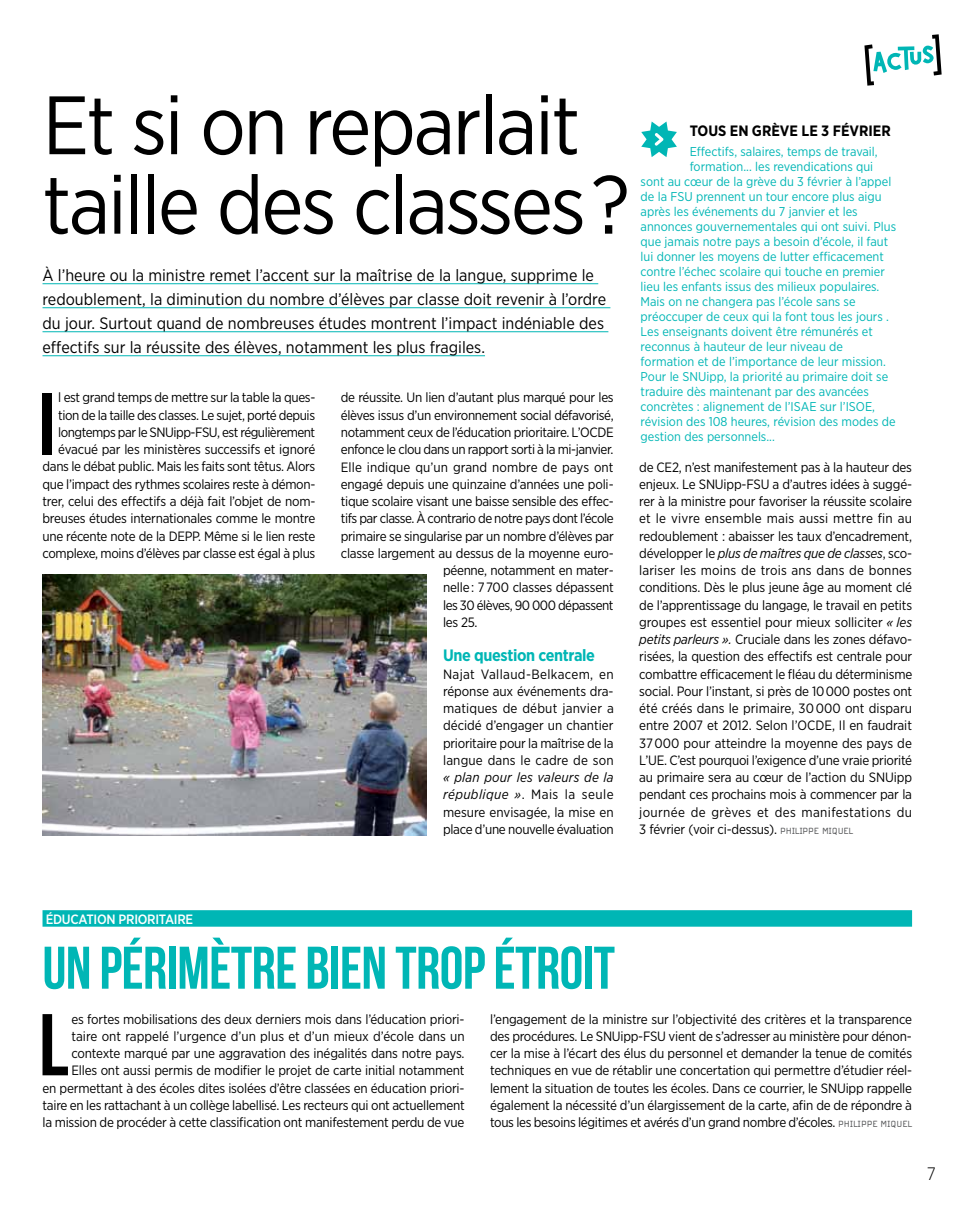
<style>
.page{position:relative;width:978px;height:1212px;background:#fff}
.page>*{position:absolute;margin:0;border:0;box-sizing:border-box;transform-origin:0 0}
.t1{font:87.45px "Bebas Neue";color:#000}
.t2{font:82.65px/79.5px "Gotham Narrow";letter-spacing:-.03em;color:#000}
.t3{font:60px "Bebas Neue";letter-spacing:-.01em;color:#00b6b5}
.t4{font:51.15px "Wild Monkeys AOE";color:#00b6b5}
.t5{font:300 18px "Gotham Narrow";color:#000}
.t6{font:16.5px/24px "Gotham Narrow";color:#000}
.t7{font:700 16.5px "Gotham Narrow";letter-spacing:-.02em;color:#00b6b5}
.t8{font:700 15px "Gotham Narrow";color:#000}
.t9{font:13.5px/17.2px "Gotham Narrow";letter-spacing:-.02em;color:#000;text-align:justify}
.t10{font:13.5px "Gotham Narrow";letter-spacing:.005em;color:#000}
.t11{font:500 13.5px "Gotham Narrow";letter-spacing:-.02em;color:#fff}
.t12{font:12.75px "Gotham Narrow";color:#00b6b5}
.t13{font:10.5px "Magda Clean";color:#58595b}
.s1{font-style:italic}
.s2{font-size:52.5px;color:#000}
.s3{font-family:"Magda Clean";font-size:10.5px;color:#58595b}
</style>
<div class="page">
<svg style="left:641px;top:122px;width:36px;height:35px"></svg>
<div style="left:43px;top:910px;width:869px;height:17px;background:#00b6b5"></div>
<img style="left:43px;top:575px;width:383px;height:260px">
<hr style="left:43px;top:283px;width:555px;height:1px;background:#00b6b5">
<hr style="left:43px;top:307px;width:567px;height:1px;background:#00b6b5">
<hr style="left:43px;top:331px;width:565px;height:1px;background:#00b6b5">
<hr style="left:43px;top:355px;width:442px;height:1px;background:#00b6b5">
<h2 class="t2" style="left:43px;top:84px;width:589px">Et si on reparlait taille des classes ?</h2>
<p class="t6" style="left:43px;top:263px;width:565px">À l’heure ou la ministre remet l’accent sur la maîtrise de la langue, supprime le redoublement, la diminution du nombre d’élèves par classe doit revenir à l’ordre du jour. Surtout quand de nombreuses études montrent l’impact indéniable des effectifs sur la réussite des élèves, notamment les plus fragiles.</p>
<p class="t9" style="left:43px;top:389px;width:274px;text-align:right">l est grand temps de mettre sur la table la ques&shy;tion de la taille des classes. Le sujet, porté depuis longtemps par le SNUipp-FSU, est régulièrement évacué par les ministères successifs et ignoré dans le débat public. Mais les faits sont têtus. Alors que l’impact des rythmes scolaires reste à démon&shy;trer, celui des effectifs a déjà fait l’objet de nom&shy;breuses études internationales comme le montre une récente note de la DEPP. Même si le lien reste complexe, moins d’élèves par classe est égal à plus</p>
<p class="t9" style="left:341px;top:389px;width:274px">de réussite. Un lien d’autant plus marqué pour les</p>
<h1 class="t1" style="left:39px;top:376px;width:18px">I</h1>
<p class="t9" style="left:341px;top:406px;width:274px">élèves issus d’un environnement social défavorisé,</p>
<p class="t9" style="left:341px;top:423px;width:274px">notamment ceux de l’éducation prioritaire. L’OCDE</p>
<p class="t9" style="left:341px;top:441px;width:274px">enfonce le clou dans un rapport sorti à la mi-janvier.</p>
<p class="t10" style="left:341px;top:458px;width:274px">Elle indique qu’un grand nombre de pays ont</p>
<p class="t9" style="left:341px;top:475px;width:274px">engagé depuis une quinzaine d’années une poli-</p>
<p class="t9" style="left:341px;top:492px;width:274px">tique scolaire visant une baisse sensible des effec-</p>
<p class="t9" style="left:341px;top:510px;width:274px">tifs par classe. À contrario de notre pays dont l’école</p>
<p class="t9" style="left:341px;top:527px;width:274px">primaire se singularise par un nombre d’élèves par</p>
<p class="t9" style="left:341px;top:544px;width:274px">classe largement au dessus de la moyenne euro-</p>
<p class="t9" style="left:443px;top:561px;width:172px">péenne, notamment en mater-</p>
<p class="t9" style="left:443px;top:579px;width:172px">nelle : 7 700 classes dépassent</p>
<p class="t9" style="left:443px;top:596px;width:172px">les 30 élèves, 90 000 dépassent</p>
<p class="t9" style="left:443px;top:613px;width:36px">les 25.</p>
<p class="t7" style="left:443px;top:645px;width:154px">Une question centrale</p>
<p class="t9" style="left:443px;top:665px;width:172px">Najat Vallaud-Belkacem, en réponse aux événements dra&shy;matiques de début janvier a décidé d’engager un chantier prioritaire pour la maîtrise de la langue dans le cadre de son</p>
<p class="t9" style="left:443px;top:768px;width:172px"><span class="s1">« plan pour les valeurs de la république »</span>. M ais la seule mesure envisagée, la mise en place d’une nouvelle évaluation</p>
<h3 class="t4" style="left:863px;top:34px;width:79px;rotate:-3deg"><span class="s2">[</span>actus<span class="s2">]</span></h3>
<p class="t8" style="left:690px;top:121px;width:203px">Tous en grève le 3 février</p>
<p class="t12" style="left:690px;top:143px;width:190px">Effectifs, salaires, temps de travail,</p>
<p class="t12" style="left:690px;top:158px;width:185px">formation... les revendications qui</p>
<p class="t12" style="left:641px;top:173px;width:252px">sont au cœur de la grève du 3 février à l’appel</p>
<p class="t12" style="left:641px;top:188px;width:242px">de la FSU prennent un tour encore plus aigu</p>
<p class="t12" style="left:641px;top:203px;width:219px">après les événements du 7 janvier et les</p>
<p class="t12" style="left:641px;top:218px;width:257px">annonces gouvernementales qui ont suivi. Plus</p>
<p class="t12" style="left:641px;top:233px;width:249px">que jamais notre pays a besoin d’école, il faut</p>
<p class="t12" style="left:641px;top:248px;width:245px">lui donner les moyens de lutter efficacement</p>
<p class="t12" style="left:641px;top:263px;width:246px">contre l’échec scolaire qui touche en premier</p>
<p class="t12" style="left:641px;top:278px;width:240px">lieu les enfants issus des milieux populaires.</p>
<p class="t12" style="left:641px;top:293px;width:216px">Mais on ne changera pas l’école sans se</p>
<p class="t12" style="left:641px;top:308px;width:250px">préoccuper de ceux qui la font tous les jours .</p>
<p class="t12" style="left:641px;top:323px;width:234px">Les enseignants doivent être rémunérés et</p>
<p class="t12" style="left:641px;top:338px;width:204px">reconnus à hauteur de leur niveau de</p>
<p class="t12" style="left:641px;top:353px;width:247px">formation et de l’importance de leur mission.</p>
<p class="t12" style="left:641px;top:368px;width:249px">Pour le SNUipp, la priorité au primaire doit se</p>
<p class="t12" style="left:641px;top:383px;width:230px">traduire dès maintenant par des avancées</p>
<p class="t12" style="left:641px;top:398px;width:236px">concrètes : alignement de l’ISAE sur l’ISOE,</p>
<p class="t12" style="left:641px;top:413px;width:256px">révision des 108 heures, révision des modes de</p>
<p class="t12" style="left:641px;top:428px;width:136px">gestion des personnels...</p>
<p class="t9" style="left:639px;top:458px;width:275px">de CE2, n’est manifestement pas à la hauteur des enjeux. Le SNUipp-FSU a d’autres idées à suggé&shy;rer à la ministre pour favoriser la réussite scolaire et le vivre ensemble mais aussi mettre fin au redoublement : abaisser les taux d’encadrement, développer le <span class="s1">plus de maîtres que de classes</span>, sco&shy;lariser les moins de trois ans dans de bonnes conditions. Dès le plus jeune âge au moment clé de l’apprentissage du langage, le travail en petits groupes est essentiel pour mieux solliciter <span class="s1">« les petits parleurs ».</span> Cruciale dans les zones défavo&shy;risées, la question des effectifs est centrale pour combattre efficacement le fléau du déterminisme social. Pour l’instant, si près de 10 000 postes ont été créés dans le primaire, 30 000 ont disparu entre 2007 et 2012. Selon l’OCDE, Il en faudrait 37 000 pour atteindre la moyenne des pays de L’UE. C’est pourquoi l’exigence d’une vraie priorité au primaire sera au cœur de l’action du SNUipp pendant ces prochains mois à commencer par la journée de grèves et des manifestations du 3 février (voir ci-dessus). <span class="s3">PHILIPPE</span></p>
<p class="t13" style="left:822px;top:825px;width:27px">MIQUEL</p>
<p class="t11" style="left:46px;top:911px;width:34px">ÉDUCATION</p>
<p class="t11" style="left:119px;top:911px;width:43px">PRIORITAI</p>
<p class="t11" style="left:177px;top:911px;width:16px">RE</p>
<h3 class="t3" style="left:43px;top:935px;width:574px">UN PÉRIMÈTRE BIEN TROP ÉTROIT</h3>
<h1 class="t1" style="left:39px;top:997px;width:31px">L</h1>
<p class="t9" style="left:43px;top:1010px;width:424px;text-align:right">es fortes mobilisations des deux derniers mois dans l’éducation priori&shy;taire ont rappelé l’urgence d’un plus et d’un mieux d’école dans un contexte marqué par une aggravation des inégalités dans notre pays.<br>Elles ont aussi permis de modifier le projet de carte initial notamment<br>en permettant à des écoles dites isolées d’être classées en éducation priori&shy;taire en les rattachant à un collège labellisé. Les recteurs qui ont actuellement la mission de procéder à cette classification ont manifestement perdu de vue</p>
<p class="t9" style="left:490px;top:1010px;width:424px">l’engagement de la ministre sur l’objectivité des critères et la transparence des procédures. Le SNUipp-FSU vient de s’adresser au ministère pour dénon&shy;cer la mise à l’écart des élus du personnel et demander la tenue de comités techniques en vue de rétablir une concertation qui permettre d’étudier réel&shy;lement la situation de toutes les écoles. Dans ce courrier, le SNUipp rappelle également la nécessité d’un élargissement de la carte, afin de de répondre à tous les besoins légitimes et avérés d’un grand nombre d’écoles. <span class="s3">PHILIPPE</span></p>
<p class="t13" style="left:880px;top:1118px;width:28px">MIQUEL</p>
<h3 class="t5" style="left:927px;top:1162px;width:11px">7</h3>
</div>
